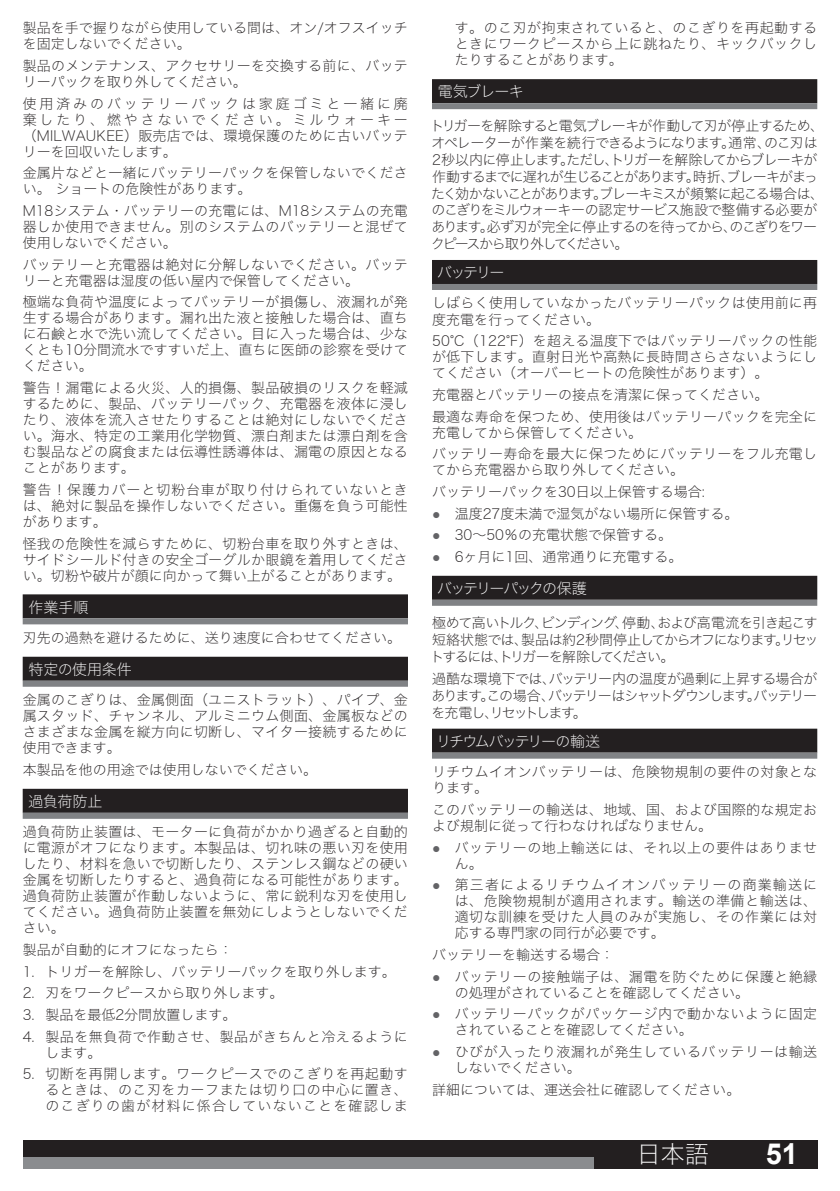
<style>
.page{position:relative;width:840px;height:1191px;background:#fff}
.page>*{position:absolute;margin:0;border:0;box-sizing:border-box;transform-origin:0 0}
.t1{font:700 29px "Arial";color:#fff}
.t2{font:24px "Hira Kaku Pro N W1";color:#fff}
.t3{font:15px "Hira Kaku Pro N W1 90 msp RKSJ H";letter-spacing:-.07em;color:#fff}
.t4{font:15px "Hira Kaku Pro N W1 90 msp RKSJ H";letter-spacing:-.11em;color:#fff}
.t5{font:15px "Hira Kaku Pro N W1 90 msp RKSJ H";letter-spacing:-.13em;color:#fff}
.t6{font:15px "Hira Kaku Pro N W1 90 msp RKSJ H";letter-spacing:-.02em;color:#fff}
.t7{font:14px/16px "Hira Kaku Pro N W1 90 msp RKSJ H";color:#231f20;text-align:justify}
.t8{font:14px/16px "Hira Kaku Pro N W1 90 msp RKSJ H";letter-spacing:.02em;color:#231f20}
.t9{font:14px/16.8px "Hira Kaku Pro N W1 90 msp RKSJ H";letter-spacing:-.075em;color:#231f20}
.t10{font:14px/16px "Hira Kaku Pro N W1 90 msp RKSJ H";letter-spacing:.035em;color:#231f20}
.s1{font-family:"Arial";color:#636366}
</style>
<div class="page">
<div style="left:23px;top:1140px;width:794px;height:28px;background:#231f20"></div>
<div style="left:23px;top:1157px;width:570px;height:11px;background:#8a8c8f"></div>
<div style="left:23px;top:594px;width:385px;height:24px;background:#231f20"></div>
<div style="left:23px;top:618px;width:385px;height:6px;background:#808285"></div>
<div style="left:23px;top:657px;width:385px;height:24px;background:#231f20"></div>
<div style="left:23px;top:681px;width:385px;height:6px;background:#808285"></div>
<div style="left:23px;top:789px;width:385px;height:24px;background:#231f20"></div>
<div style="left:23px;top:813px;width:385px;height:6px;background:#808285"></div>
<div style="left:432px;top:79px;width:384px;height:24px;background:#231f20"></div>
<div style="left:432px;top:103px;width:384px;height:6px;background:#808285"></div>
<div style="left:432px;top:260px;width:384px;height:24px;background:#231f20"></div>
<div style="left:432px;top:284px;width:384px;height:6px;background:#808285"></div>
<div style="left:432px;top:576px;width:384px;height:24px;background:#231f20"></div>
<div style="left:432px;top:600px;width:384px;height:6px;background:#808285"></div>
<div style="left:432px;top:728px;width:384px;height:24px;background:#231f20"></div>
<div style="left:432px;top:752px;width:384px;height:6px;background:#808285"></div>
<p class="t7" style="left:23px;top:21px;width:386px">製品を手で握りながら使用している間は、オン/オフスイッチを固定しないでください。</p>
<p class="t8" style="left:23px;top:58px;width:386px">製品のメンテナンス、アクセサリーを交換する前に、バッテリーパックを取り外してください。</p>
<p class="t7" style="left:23px;top:96px;width:386px">使用済みのバッテリーパックは家庭ゴミと一緒に廃棄したり、燃やさないでください。ミルウォーキー（MILWAUKEE）販売店では、環境保護のために古いバッテリーを回収いたします。</p>
<p class="t8" style="left:23px;top:166px;width:386px">金属片などと一緒にバッテリーパックを保管しないでください。 ショートの危険性があります。</p>
<p class="t7" style="left:23px;top:203px;width:386px">M18システム・バッテリーの充電には、M18システムの充電器しか使用できません。別のシステムのバッテリーと混ぜて使用しないでください。</p>
<p class="t8" style="left:23px;top:257px;width:386px">バッテリーと充電器は絶対に分解しないでください。バッテリーと充電器は湿度の低い屋内で保管してください。</p>
<p class="t7" style="left:23px;top:295px;width:386px">極端な負荷や温度によってバッテリーが損傷し、液漏れが発生する場合があります。漏れ出た液と接触した場合は、直ちに石鹸と水で洗い流してください。目に入った場合は、少なくとも10分間流水ですすいだ上、直ちに医師の診察を受けてください。</p>
<p class="t7" style="left:23px;top:380px;width:386px">警告！漏電による火災、人的損傷、製品破損のリスクを軽減するために、製品、バッテリーパック、充電器を液体に浸したり、液体を流入させたりすることは絶対にしないでください。海水、特定の工業用化学物質、漂白剤または漂白剤を含む製品などの腐食または伝導性誘導体は、漏電の原因となることがあります。</p>
<p class="t7" style="left:23px;top:482px;width:386px">警告！保護カバーと切粉台車が取り付けられていないときは、絶対に製品を操作しないでください。重傷を負う可能性があります。</p>
<p class="t7" style="left:23px;top:536px;width:386px">怪我の危険性を減らすために、切粉台車を取り外すときは、サイドシールド付きの安全ゴーグルか眼鏡を着用してください。切粉や破片が顔に向かって舞い上がることがあります。</p>
<p class="t3" style="left:28px;top:599px;width:61px">作業手順</p>
<p class="t7" style="left:23px;top:630px;width:379px">刃先の過熱を避けるために、送り速度に合わせてください。</p>
<p class="t6" style="left:28px;top:662px;width:105px">特定の使用条件</p>
<p class="t7" style="left:23px;top:692px;width:386px">金属のこぎりは、金属側面（ユニストラット）、パイプ、金属スタッド、チャンネル、アルミニウム側面、金属板などのさまざまな金属を縦方向に切断し、マイター接続するために使用できます。</p>
<p class="t7" style="left:23px;top:762px;width:295px">本製品を他の用途では使用しないでください。</p>
<p class="t3" style="left:28px;top:794px;width:76px">過負荷防止</p>
<p class="t7" style="left:23px;top:824px;width:386px">過負荷防止装置は、モーターに負荷がかかり過ぎると自動的に電源がオフになります。本製品は、切れ味の悪い刃を使用したり、材料を急いで切断したり、ステンレス鋼などの硬い金属を切断したりすると、過負荷になる可能性があります。過負荷防止装置が作動しないように、常に鋭利な刃を使用してください。過負荷防止装置を無効にしようとしないでください。</p>
<p class="t7" style="left:23px;top:942px;width:211px">製品が自動的にオフになったら：</p>
<p class="t7" style="left:23px;top:964px;width:374px">1. トリガーを解除し、バッテリーパックを取り外します。</p>
<p class="t7" style="left:23px;top:985px;width:262px">2. 刃をワークピースから取り外します。</p>
<p class="t7" style="left:23px;top:1007px;width:215px">3. 製品を最低2分間放置します。</p>
<p class="t10" style="left:45px;top:1029px;width:364px;text-indent:-23px">4. 製品を無負荷で作動させ、製品がきちんと冷えるようにします。</p>
<p class="t7" style="left:45px;top:1066px;width:364px;text-indent:-23px">5. 切断を再開します。ワークピースでのこぎりを再起動するときは、のこ刃をカーフまたは切り口の中心に置き、のこぎりの歯が材料に係合していないことを確認しま</p>
<p class="t7" style="left:454px;top:21px;width:364px">す。のこ刃が拘束されていると、のこぎりを再起動するときにワークピースから上に跳ねたり、キックバックしたりすることがあります。</p>
<p class="t3" style="left:437px;top:84px;width:88px">電気ブレーキ</p>
<p class="t9" style="left:430px;top:118px;width:395px">トリガーを解除すると電気ブレーキが作動して刃が停止するため、オペレーターが作業を続行できるようになります。通常、のこ刃は2秒以内に停止します。ただし、トリガーを解除してからブレーキが作動するまでに遅れが生じることがあります。時折、ブレーキがまったく効かないことがあります。ブレーキミスが頻繁に起こる場合は、のこぎりをミルウォーキーの認定サービス施設で整備する必要があります。必ず刃が完全に停止するのを待ってから、のこぎりをワークピースから取り外してください。</p>
<p class="t3" style="left:437px;top:265px;width:69px">バッテリー</p>
<p class="t8" style="left:432px;top:296px;width:386px">しばらく使用していなかったバッテリーパックは使用前に再度充電を行ってください。</p>
<p class="t7" style="left:432px;top:333px;width:386px">50°C（122°F）を超える温度下ではバッテリーパックの性能が低下します。直射日光や高熱に長時間さらさないようにしてください（オーバーヒートの危険性があります）。</p>
<p class="t8" style="left:432px;top:384px;width:386px;line-height:21.6px">充電器とバッテリーの接点を清潔に保ってください。<br>最適な寿命を保つため、使用後はバッテリーパックを完全に</p>
<p class="t8" style="left:432px;top:422px;width:386px;line-height:21.6px">充電してから保管してください。<br>バッテリー寿命を最大に保つためにバッテリーをフル充電し</p>
<p class="t7" style="left:432px;top:460px;width:274px;line-height:21.6px">てから充電器から取り外してください。<br>バッテリーパックを30日以上保管する場合:</p>
<p class="t7" style="left:432px;top:506px;width:308px"><span class="s1">●</span> 温度27度未満で湿気がない場所に保管する。</p>
<p class="t7" style="left:432px;top:527px;width:241px"><span class="s1">●</span> 30～50％の充電状態で保管する。</p>
<p class="t7" style="left:432px;top:549px;width:252px"><span class="s1">●</span> 6ヶ月に1回、通常通りに充電する。</p>
<p class="t5" style="left:437px;top:581px;width:151px">バッテリーパックの保護</p>
<p class="t7" style="left:430px;top:615px;width:389px;line-height:16.8px">極めて高いトルク、ビンディング、停動、および高電流を引き起こす短絡状態では、製品は約2秒間停止してからオフになります。リセットするには、トリガーを解除してください。</p>
<p class="t7" style="left:431px;top:671px;width:387px;line-height:16.8px">過酷な環境下では、バッテリー内の温度が過剰に上昇する場合があります。この場合、バッテリーはシャットダウンします。バッテリーを充電し、リセットします。</p>
<p class="t4" style="left:436px;top:734px;width:165px">リチウムバッテリーの輸送</p>
<p class="t8" style="left:432px;top:764px;width:386px">リチウムイオンバッテリーは、危険物規制の要件の対象となります。</p>
<p class="t8" style="left:432px;top:802px;width:386px">このバッテリーの輸送は、地域、国、および国際的な規定および規制に従って行わなければなりません。</p>
<p class="t10" style="left:454px;top:840px;width:364px;text-indent:-23px"><span class="s1">●</span> バッテリーの地上輸送には、それ以上の要件はありません。</p>
<p class="t7" style="left:454px;top:877px;width:364px;text-indent:-23px"><span class="s1">●</span> 第三者によるリチウムイオンバッテリーの商業輸送には、危険物規制が適用されます。輸送の準備と輸送は、適切な訓練を受けた人員のみが実施し、その作業には対応する専門家の同行が必要です。</p>
<p class="t7" style="left:432px;top:947px;width:184px">バッテリーを輸送する場合：</p>
<p class="t10" style="left:454px;top:969px;width:364px;text-indent:-23px"><span class="s1">●</span> バッテリーの接触端子は、漏電を防ぐために保護と絶縁の処理がされていることを確認してください。</p>
<p class="t10" style="left:454px;top:1006px;width:364px;text-indent:-23px"><span class="s1">●</span> バッテリーパックがパッケージ内で動かないように固定されていることを確認してください。</p>
<p class="t10" style="left:454px;top:1044px;width:364px;text-indent:-23px"><span class="s1">●</span> ひびが入ったり液漏れが発生しているバッテリーは輸送しないでください。</p>
<p class="t7" style="left:432px;top:1082px;width:310px">詳細については、運送会社に確認してください。</p>
<h2 class="t2" style="left:636px;top:1141px;width:73px">日本語</h2>
<h1 class="t1" style="left:765px;top:1143px;width:34px">51</h1>
</div>
